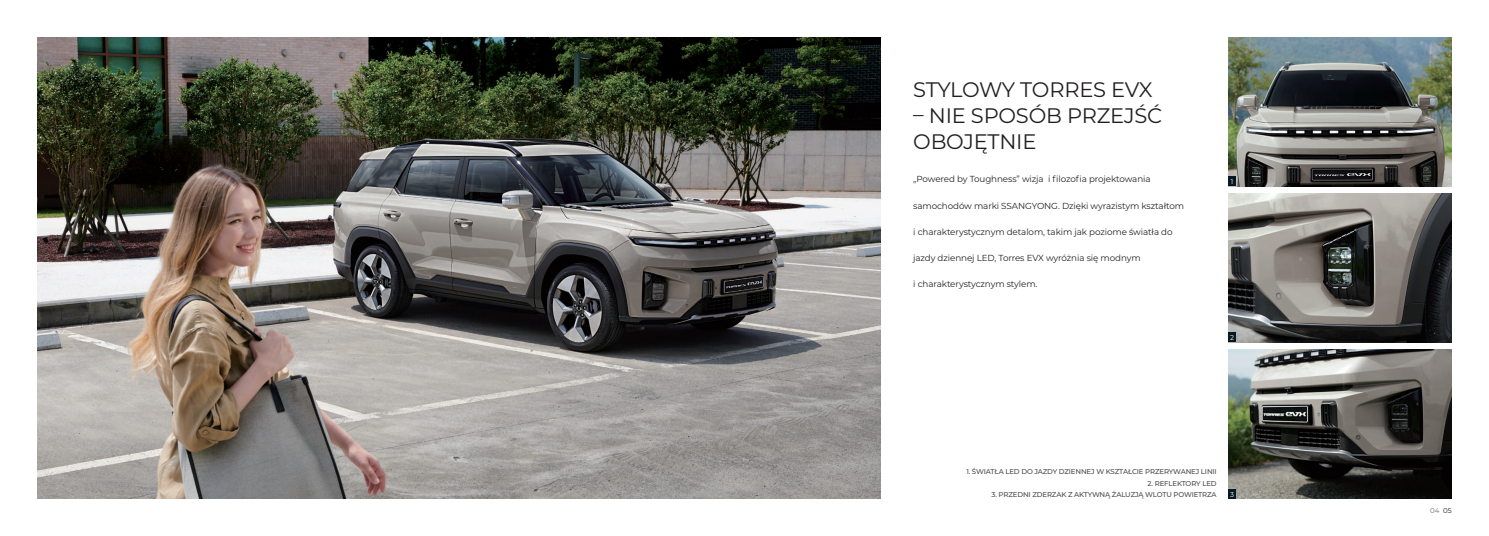
<style>
.page{position:relative;width:1489px;height:536px;background:#fff}
.page>*{position:absolute;margin:0;border:0;box-sizing:border-box;transform-origin:0 0}
.t1{font:21px/26.2px "Montserrat";letter-spacing:-.01em;color:#231f20}
.t2{font:8.75px "Montserrat";letter-spacing:-.01em;color:#231f20}
.t3{font:500 7px "Montserrat";letter-spacing:-.02em;color:#4b4c4d}
.t4{font:7px "Montserrat";color:#6c6d70}
.t5{font:7px "Montserrat";color:#fff}
.s1{color:#231f20}
</style>
<div class="page">
<img style="left:1228px;top:350px;width:223px;height:149px">
<img style="left:37px;top:37px;width:844px;height:462px">
<img style="left:1228px;top:37px;width:223px;height:149px">
<div style="left:1228px;top:176px;width:7px;height:10px;background:#071822"></div>
<img style="left:1228px;top:193px;width:223px;height:149px">
<div style="left:1228px;top:332px;width:7px;height:10px;background:#071822"></div>
<div style="left:1228px;top:489px;width:7px;height:10px;background:#071822"></div>
<h1 class="t1" style="left:913px;top:75px;width:241px">STYLOWY TORRES EVX</h1>
<h1 class="t1" style="left:913px;top:101px;width:250px">– NIE SPOSÓB PRZEJŚĆ<br>OBOJĘTNIE</h1>
<p class="t2" style="left:913px;top:173px;width:239px">„Powered by Toughness” wizja i filozofia projektowania</p>
<p class="t2" style="left:913px;top:199px;width:272px">samochodów marki SSANGYONG. Dzięki wyrazistym kształtom</p>
<p class="t2" style="left:913px;top:226px;width:261px">i charakterystycznym detalom, takim jak poziome światła do</p>
<p class="t2" style="left:913px;top:252px;width:229px">jazdy dziennej LED, Torres EVX wyróżnia się modnym</p>
<p class="t2" style="left:913px;top:278px;width:126px">i charakterystycznym stylem.</p>
<p class="t5" style="left:1230px;top:177px;width:4px">1</p>
<p class="t5" style="left:1229px;top:333px;width:5px">2</p>
<p class="t3" style="left:966px;top:467px;width:252px">1. ŚWIATŁA LED DO JAZDY DZIENNEJ W KSZTAŁCIE PRZERYWANEJ LINII</p>
<p class="t3" style="left:1147px;top:478px;width:71px">2. REFLEKTORY LED</p>
<p class="t3" style="left:991px;top:489px;width:227px">3. PRZEDNI ZDERZAK Z AKTYWNĄ ŻALUZJĄ WLOTU POWIETRZA</p>
<p class="t5" style="left:1230px;top:489px;width:5px">3</p>
<p class="t4" style="left:1429px;top:505px;width:23px">04 <span class="s1">05</span></p>
</div>
